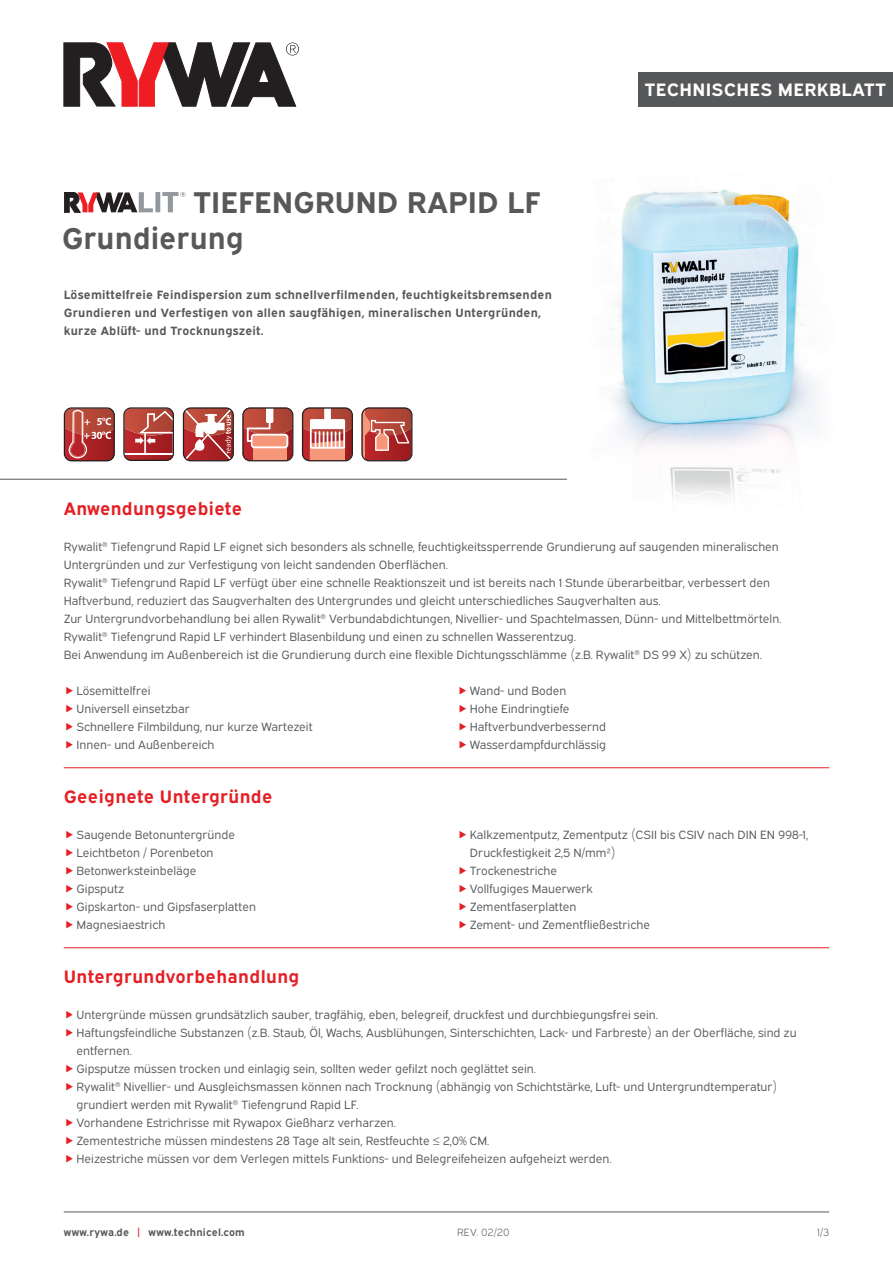
<style>
.page{position:relative;width:893px;height:1263px;background:#fff}
.page>*{position:absolute;margin:0;border:0;box-sizing:border-box;transform-origin:0 0}
.t1{font:700 30px/36px "Expressway Rg";color:#57585a}
.t2{font:700 18px "Expressway Rg";letter-spacing:.02em;color:#e41f25}
.t3{font:700 18px "Expressway Rg";letter-spacing:.02em;color:#fff}
.t4{font:12px/18px "Expressway Bk";color:#57585a}
.t5{font:700 12px/18px "Expressway Rg";letter-spacing:.02em;color:#57585a}
.t6{font:700 10.5px "Expressway Rg";letter-spacing:.02em;color:#57585a}
.t7{font:10.5px "Expressway Lt";letter-spacing:.02em;color:#57585a}
.s1{color:#e41f25}
</style>
<div class="page">
<div style="left:638px;top:72px;width:255px;height:34px;background:#57585a"></div>
<hr style="left:64px;top:1212px;width:765px;height:1px;background:#57585a">
<svg style="left:64px;top:43px;width:235px;height:63px"></svg>
<img style="left:599px;top:189px;width:219px;height:309px">
<hr style="left:0;top:479px;width:567px;height:1px;background:#57585a">
<hr style="left:64px;top:767px;width:765px;height:1px;background:#e41f25">
<hr style="left:64px;top:947px;width:765px;height:1px;background:#e41f25">
<svg style="left:64px;top:192px;width:89px;height:20px"></svg>
<div style="left:155px;top:192px;width:5px;height:20px;background:#93989e"></div>
<svg style="left:162px;top:192px;width:23px;height:20px"></svg>
<svg style="left:64px;top:407px;width:51px;height:54px;background:#b04e4a"></svg>
<svg style="left:302px;top:407px;width:51px;height:54px"></svg>
<svg style="left:361px;top:407px;width:51px;height:54px;background:#b6554e"></svg>
<svg style="left:183px;top:407px;width:51px;height:54px"></svg>
<svg style="left:242px;top:407px;width:51px;height:54px;background:#c77265"></svg>
<svg style="left:123px;top:407px;width:51px;height:54px;background:#b1534f"></svg>
<h1 class="t1" style="left:62px;top:181px;width:480px;text-indent:132px">TIEFENGRUND RAPID LF<br>Grundierung</h1>
<p class="t5" style="left:64px;top:285px;width:490px">Lösemittelfreie Feindispersion zum schnellverfilmenden, feuchtigkeitsbremsenden<br>Grundieren und Verfestigen von allen saugfähigen, mineralischen Untergründen, kurze Ablüft- und Trocknungszeit.</p>
<h2 class="t3" style="left:645px;top:76px;width:243px">TECHNISCHES MERKBLATT</h2>
<h2 class="t2" style="left:64px;top:495px;width:180px">Anwendungsgebiete</h2>
<p class="t4" style="left:64px;top:537px;width:719px">Rywalit<sup>®</sup> Tiefengrund Rapid LF eignet sich besonders als schnelle, feuchtigkeitssperrende Grundierung auf saugenden mineralischen Untergründen und zur Verfestigung von leicht sandenden Oberflächen.<br>Rywalit<sup>®</sup> Tiefengrund Rapid LF verfügt über eine schnelle Reaktionszeit und ist bereits nach 1 Stunde überarbeitbar, verbessert den Haftverbund, reduziert das Saugverhalten des Untergrundes und gleicht unterschiedliches Saugverhalten aus.<br>Zur Untergrundvorbehandlung bei allen Rywalit<sup>®</sup> Verbundabdichtungen, Nivellier- und Spachtelmassen, Dünn- und Mittelbettmörteln.<br>Rywalit<sup>®</sup> Tiefengrund Rapid LF verhindert Blasenbildung und einen zu schnellen Wasserentzug.<br>Bei Anwendung im Außenbereich ist die Grundierung durch eine flexible Dichtungsschlämme (z.B. Rywalit<sup>®</sup> DS 99 X) zu schützen.</p>
<p class="t4" style="left:77px;top:681px;width:238px">Lösemittelfrei<br>Universell einsetzbar<br>Schnellere Filmbildung, nur kurze Wartezeit<br>Innen- und Außenbereich</p>
<p class="t4" style="left:470px;top:681px;width:138px">Wand- und Boden<br>Hohe Eindringtiefe<br>Haftverbundverbessernd<br>Wasserdampfdurchlässig</p>
<h2 class="t2" style="left:64px;top:783px;width:210px">Geeignete Untergründe</h2>
<p class="t4" style="left:77px;top:825px;width:181px">Saugende Betonuntergründe<br>Leichtbeton / Porenbeton<br>Betonwerksteinbeläge<br>Gipsputz<br>Gipskarton- und Gipsfaserplatten<br>Magnesiaestrich</p>
<p class="t4" style="left:470px;top:825px;width:340px">Kalkzementputz, Zementputz (CSII bis CSIV nach DIN EN 998-1,<br>Druckfestigkeit 2,5 N/mm²)<br>Trockenestriche<br>Vollfugiges Mauerwerk<br>Zementfaserplatten<br>Zement- und Zementfließestriche</p>
<h2 class="t2" style="left:64px;top:963px;width:237px">Untergrundvorbehandlung</h2>
<p class="t4" style="left:77px;top:1005px;width:722px">Untergründe müssen grundsätzlich sauber, tragfähig, eben, belegreif, druckfest und durchbiegungsfrei sein.<br>Haftungsfeindliche Substanzen (z.B. Staub, Öl, Wachs, Ausblühungen, Sinterschichten, Lack- und Farbreste) an der Oberfläche, sind zu entfernen.<br>Gipsputze müssen trocken und einlagig sein, sollten weder gefilzt noch geglättet sein.<br>Rywalit<sup>®</sup> Nivellier- und Ausgleichsmassen können nach Trocknung (abhängig von Schichtstärke, Luft- und Untergrundtemperatur) grundiert werden mit Rywalit<sup>®</sup> Tiefengrund Rapid LF.<br>Vorhandene Estrichrisse mit Rywapox Gießharz verharzen.<br>Zementestriche müssen mindestens 28 Tage alt sein, Restfeuchte ≤ 2,0% CM.<br>Heizestriche müssen vor dem Verlegen mittels Funktions- und Belegreifeheizen aufgeheizt werden.</p>
<p class="t6" style="left:64px;top:1223px;width:183px">www.rywa.de <span class="s1">|</span> www.technicel.com</p>
<p class="t7" style="left:457px;top:1224px;width:54px">REV. 02/20</p>
<p class="t7" style="left:817px;top:1224px;width:13px">1/3</p>
</div>
